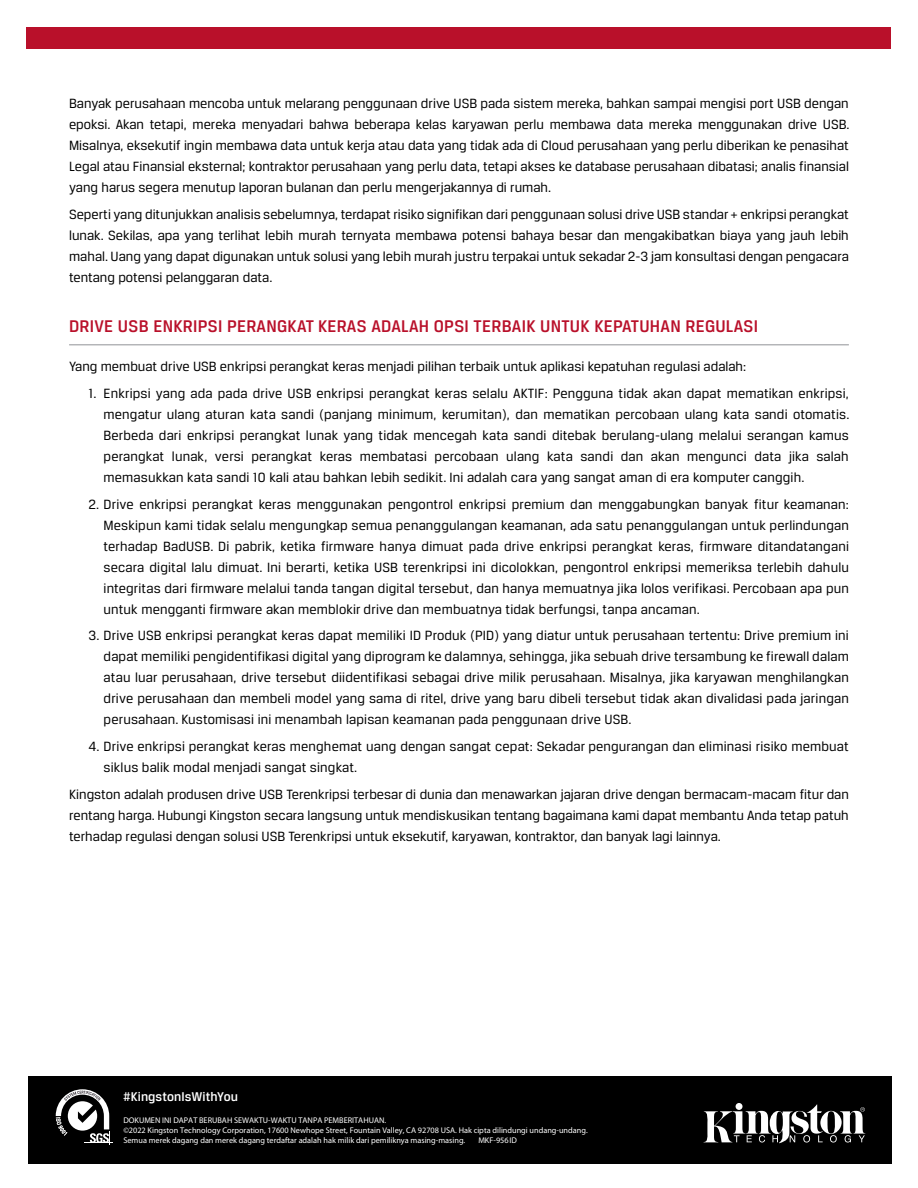
<style>
.page{position:relative;width:918px;height:1188px;background:#fff}
.page>*{position:absolute;margin:0;border:0;box-sizing:border-box;transform-origin:0 0}
.t1{font:500 18px "Breuer Text";letter-spacing:.015em;color:#b9102a}
.t2{font:14.25px/21px "Breuer Text";color:#000;text-align:justify}
.t3{font:500 13.5px "Breuer Text";letter-spacing:.005em;color:#fff}
.t4{font:8.25px/9.9px "Myriad Pro";color:#fff}
</style>
<div class="page">
<div style="left:28px;top:1076px;width:864px;height:88px;background:#000"></div>
<svg style="left:704px;top:1104px;width:161px;height:39px"></svg>
<svg style="left:56px;top:1089px;width:57px;height:56px"></svg>
<div style="left:27px;top:27px;width:864px;height:22px;background:#b9102a"></div>
<hr style="left:69px;top:344px;width:780px;height:1px;background:#9d9fa2">
<p class="t2" style="left:69px;top:93px;width:782px">Banyak perusahaan mencoba untuk melarang penggunaan drive USB pada sistem mereka, bahkan sampai mengisi port USB dengan epoksi. Akan tetapi, mereka menyadari bahwa beberapa kelas karyawan perlu membawa data mereka menggunakan drive USB.<br>Misalnya, eksekutif ingin membawa data untuk kerja atau data yang tidak ada di Cloud perusahaan yang perlu diberikan ke penasihat Legal atau Finansial eksternal; kontraktor perusahaan yang perlu data, tetapi akses ke database perusahaan dibatasi; analis finansial yang harus segera menutup laporan bulanan dan perlu mengerjakannya di rumah.</p>
<p class="t2" style="left:69px;top:204px;width:781px">Seperti yang ditunjukkan analisis sebelumnya, terdapat risiko signifikan dari penggunaan solusi drive USB standar + enkripsi perangkat lunak. Sekilas, apa yang terlihat lebih murah ternyata membawa potensi bahaya besar dan mengakibatkan biaya yang jauh lebih mahal. Uang yang dapat digunakan untuk solusi yang lebih murah justru terpakai untuk sekadar 2-3 jam konsultasi dengan pengacara tentang potensi pelanggaran data.</p>
<p class="t1" style="left:69px;top:317px;width:691px">DRIVE USB ENKRIPSI PERANGKAT KERAS ADALAH OPSI TERBAIK UNTUK KEPATUHAN REGULASI</p>
<p class="t2" style="left:69px;top:356px;width:679px">Yang membuat drive USB enkripsi perangkat keras menjadi pilihan terbaik untuk aplikasi kepatuhan regulasi adalah:</p>
<p class="t2" style="left:104px;top:383px;width:747px;text-indent:-15px">1. Enkripsi yang ada pada drive USB enkripsi perangkat keras selalu AKTIF: Pengguna tidak akan dapat mematikan enkripsi, mengatur ulang aturan kata sandi (panjang minimum, kerumitan), dan mematikan percobaan ulang kata sandi otomatis.<br>Berbeda dari enkripsi perangkat lunak yang tidak mencegah kata sandi ditebak berulang-ulang melalui serangan kamus perangkat lunak, versi perangkat keras membatasi percobaan ulang kata sandi dan akan mengunci data jika salah memasukkan kata sandi 10 kali atau bahkan lebih sedikit. Ini adalah cara yang sangat aman di era komputer canggih.</p>
<p class="t2" style="left:104px;top:493px;width:747px;text-indent:-15px">2. Drive enkripsi perangkat keras menggunakan pengontrol enkripsi premium dan menggabungkan banyak fitur keamanan:<br>Meskipun kami tidak selalu mengungkap semua penanggulangan keamanan, ada satu penanggulangan untuk perlindungan terhadap BadUSB. Di pabrik, ketika firmware hanya dimuat pada drive enkripsi perangkat keras, firmware ditandatangani secara digital lalu dimuat. Ini berarti, ketika USB terenkripsi ini dicolokkan, pengontrol enkripsi memeriksa terlebih dahulu integritas dari firmware melalui tanda tangan digital tersebut, dan hanya memuatnya jika lolos verifikasi. Percobaan apa pun untuk mengganti firmware akan memblokir drive dan membuatnya tidak berfungsi, tanpa ancaman.</p>
<p class="t2" style="left:104px;top:625px;width:747px;text-indent:-15px">3. Drive USB enkripsi perangkat keras dapat memiliki ID Produk (PID) yang diatur untuk perusahaan tertentu: Drive premium ini dapat memiliki pengidentifikasi digital yang diprogram ke dalamnya, sehingga, jika sebuah drive tersambung ke firewall dalam atau luar perusahaan, drive tersebut diidentifikasi sebagai drive milik perusahaan. Misalnya, jika karyawan menghilangkan drive perusahaan dan membeli model yang sama di ritel, drive yang baru dibeli tersebut tidak akan divalidasi pada jaringan perusahaan. Kustomisasi ini menambah lapisan keamanan pada penggunaan drive USB.</p>
<p class="t2" style="left:104px;top:736px;width:747px;text-indent:-15px">4. Drive enkripsi perangkat keras menghemat uang dengan sangat cepat: Sekadar pengurangan dan eliminasi risiko membuat siklus balik modal menjadi sangat singkat.</p>
<p class="t2" style="left:69px;top:784px;width:781px">Kingston adalah produsen drive USB Terenkripsi terbesar di dunia dan menawarkan jajaran drive dengan bermacam-macam fitur dan rentang harga. Hubungi Kingston secara langsung untuk mendiskusikan tentang bagaimana kami dapat membantu Anda tetap patuh terhadap regulasi dengan solusi USB Terenkripsi untuk eksekutif, karyawan, kontraktor, dan banyak lagi lainnya.</p>
<p class="t3" style="left:123px;top:1089px;width:117px">#KingstonIsWithYou</p>
<p class="t4" style="left:123px;top:1116px;width:466px">DOKUMEN INI DAPAT BERUBAH SEWAKTU-WAKTU TANPA PEMBERITAHUAN.<br>©2022 Kingston Technology Corporation, 17600 Newhope Street, Fountain Valley, CA 92708 USA. Hak cipta dilindungi undang-undang.<br>Semua merek dagang dan merek dagang terdaftar adalah hak milik dari pemiliknya masing-masing.</p>
<p class="t4" style="left:478px;top:1135px;width:40px">MKF-956ID</p>
</div>
